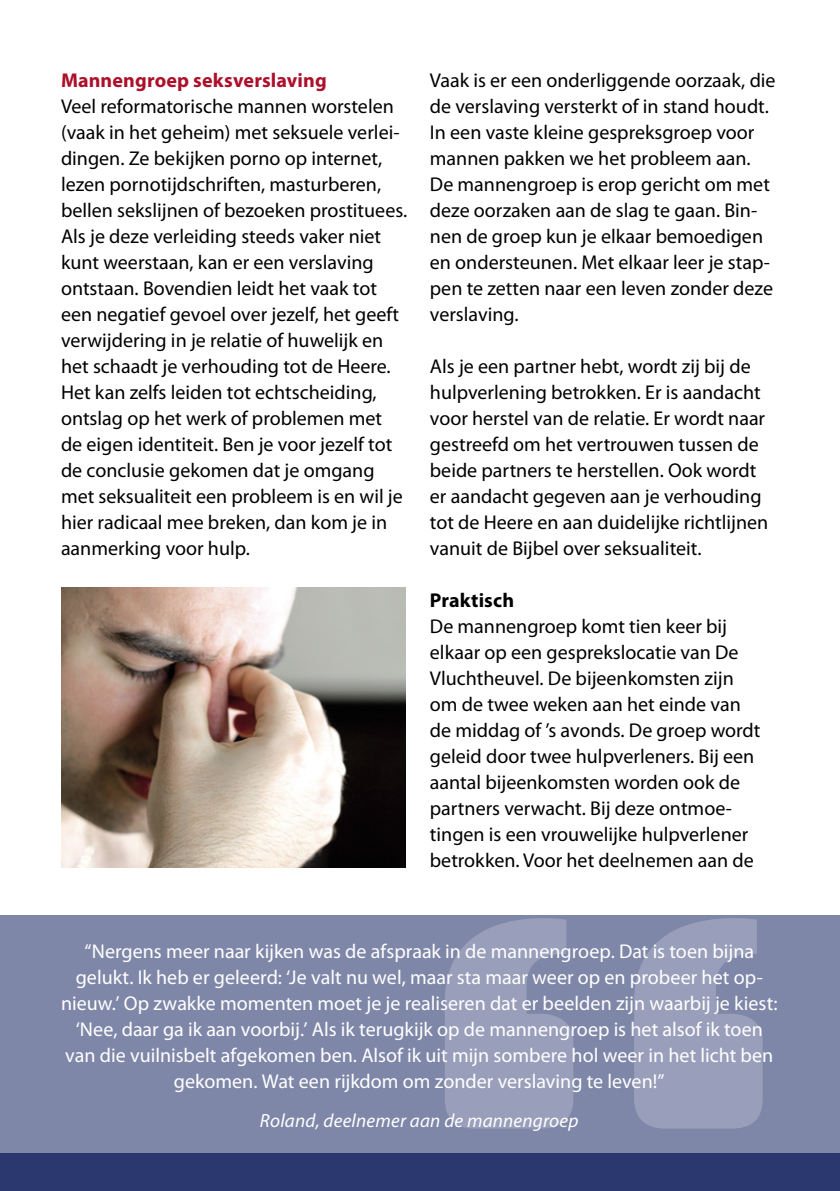
<style>
.page{position:relative;width:840px;height:1191px;background:#fff}
.page>*{position:absolute;margin:0;border:0;box-sizing:border-box;transform-origin:0 0}
.t1{font:20px/26px "Myriad Pro";color:#000}
.t2{font:20px/26px "Myriad Pro";color:#fff;text-align:center}
.t3{font:700 20px "Myriad Pro";letter-spacing:.005em;color:#ac102a}
.t4{font:700 20px "Myriad Pro";letter-spacing:.005em;color:#000}
.t5{font:italic 19px "Myriad Pro";letter-spacing:.01em;color:#fff}
</style>
<div class="page">
<div style="left:0;top:1153px;width:839px;height:38px;background:#2b376f"></div>
<div style="left:0;top:915px;width:839px;height:238px;background:#7f87a8"></div>
<svg style="left:445px;top:918px;width:317px;height:210px;fill:#999fba"></svg>
<img style="left:61px;top:587px;width:344px;height:280px">
<p class="t3" style="left:61px;top:69px;width:267px">Mannengroep seksverslaving</p>
<p class="t1" style="left:61px;top:94px;width:347px">Veel reformatorische mannen worstelen (vaak in het geheim) met seksuele verlei&shy;dingen. Ze bekijken porno op internet, lezen pornotijdschriften, masturberen, bellen sekslijnen of bezoeken prostituees.<br>Als je deze verleiding steeds vaker niet kunt weerstaan, kan er een verslaving ontstaan. Bovendien leidt het vaak tot een negatief gevoel over jezelf, het geeft verwijdering in je relatie of huwelijk en het schaadt je verhouding tot de Heere.<br>Het kan zelfs leiden tot echtscheiding, ontslag op het werk of problemen met de eigen identiteit. Ben je voor jezelf tot de conclusie gekomen dat je omgang met seksualiteit een probleem is en wil je hier radicaal mee breken, dan kom je in aanmerking voor hulp.</p>
<p class="t1" style="left:429px;top:68px;width:347px">Vaak is er een onderliggende oorzaak, die de verslaving versterkt of in stand houdt.<br>In een vaste kleine gespreksgroep voor mannen pakken we het probleem aan.<br>De mannengroep is erop gericht om met deze oorzaken aan de slag te gaan. Bin&shy;nen de groep kun je elkaar bemoedigen en ondersteunen. Met elkaar leer je stap&shy;pen te zetten naar een leven zonder deze verslaving.</p>
<p class="t1" style="left:429px;top:354px;width:340px">Als je een partner hebt, wordt zij bij de hulpverlening betrokken. Er is aandacht voor herstel van de relatie. Er wordt naar gestreefd om het vertrouwen tussen de beide partners te herstellen. Ook wordt er aandacht gegeven aan je verhouding tot de Heere en aan duidelijke richtlijnen vanuit de Bijbel over seksualiteit.</p>
<p class="t4" style="left:429px;top:589px;width:86px">Praktisch</p>
<p class="t1" style="left:429px;top:614px;width:332px">De mannengroep komt tien keer bij elkaar op een gesprekslocatie van De Vluchtheuvel. De bijeenkomsten zijn om de twee weken aan het einde van de middag of ’s avonds. De groep wordt geleid door twee hulpverleners. Bij een aantal bijeenkomsten worden ook de partners verwacht. Bij deze ontmoe&shy;tingen is een vrouwelijke hulpverlener betrokken. Voor het deelnemen aan de</p>
<p class="t2" style="left:61px;top:938px;width:717px">“Nergens meer naar kijken was de afspraak in de mannengroep. Dat is toen bijna gelukt. Ik heb er geleerd: ‘Je valt nu wel, maar sta maar weer op en probeer het op&shy;nieuw.’ Op zwakke momenten moet je je realiseren dat er beelden zijn waarbij je kiest: ‘Nee, daar ga ik aan voorbij.’ Als ik terugkijk op de mannengroep is het alsof ik toen van die vuilnisbelt afgekomen ben. Alsof ik uit mijn sombere hol weer in het licht ben gekomen. Wat een rijkdom om zonder verslaving te leven!”</p>
<p class="t5" style="left:260px;top:1110px;width:320px">Roland, deelnemer aan de mannengroep</p>
</div>
